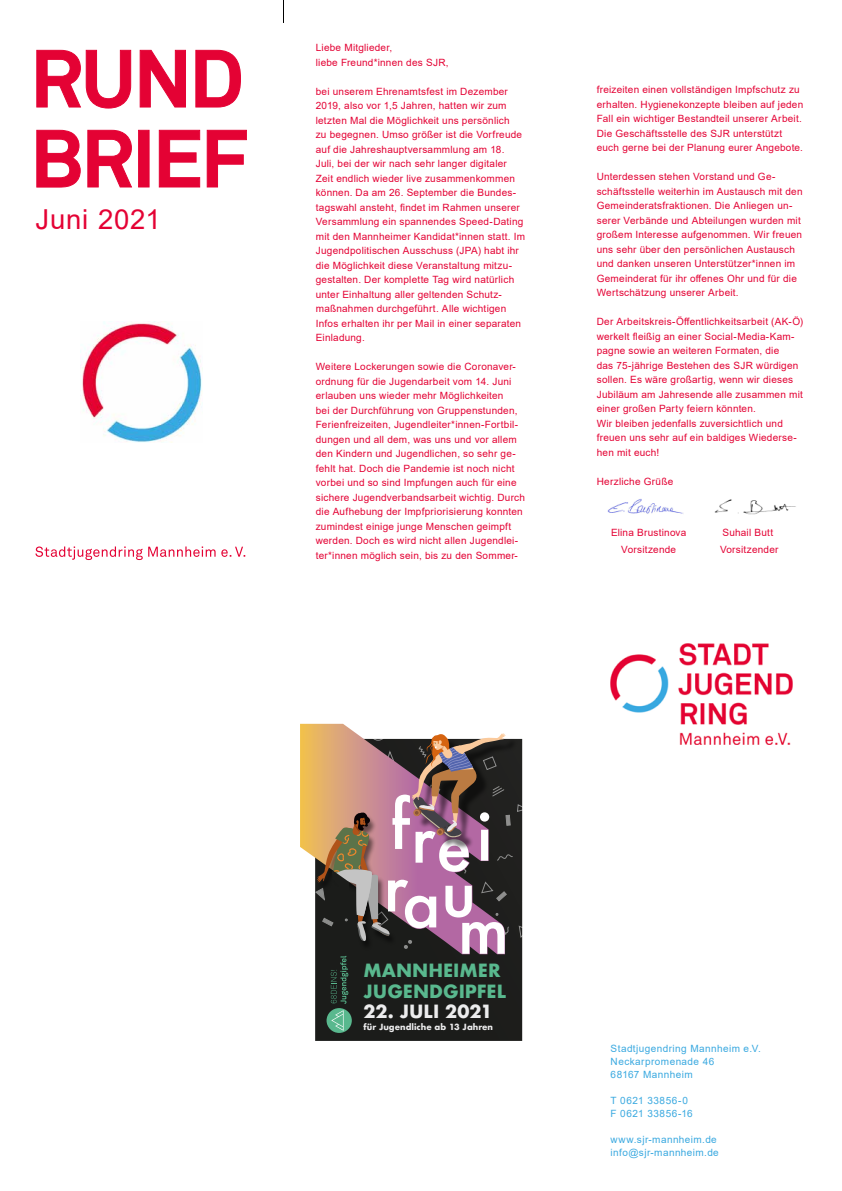
<style>
.page{position:relative;width:842px;height:1191px;background:#fff}
.page>*{position:absolute;margin:0;border:0;box-sizing:border-box;transform-origin:0 0}
.t1{font:27.5px "Arial";letter-spacing:.025em;color:#e40234}
.t2{font:700 17.7px/20.4px "Futura";color:#59b88e}
.t3{font:700 17.7px "Futura";color:#ececed}
.t4{font:10px/14.5px "Arial";letter-spacing:.025em;color:#e40234}
.t5{font:10px/13px "Arial";letter-spacing:.04em;color:#3aa9e0}
.t6{font:700 8.3px "Futura";color:#ececed}
</style>
<div class="page">
<svg style="left:283px;top:0;width:1px;height:23px"></svg>
<img style="left:611px;top:643px;width:182px;height:101px">
<svg style="left:35px;top:546px;width:210px;height:14px"></svg>
<svg style="left:36px;top:129px;width:211px;height:59px"></svg>
<svg style="left:36px;top:49px;width:205px;height:60px"></svg>
<img style="left:82px;top:321px;width:120px;height:121px">
<img style="left:607px;top:499px;width:76px;height:15px">
<img style="left:715px;top:499px;width:81px;height:15px">
<div style="left:315px;top:1003px;width:207px;height:38px;background:#1b1c1a"></div>
<svg style="left:300px;top:724px;width:15px;height:134px"></svg>
<div style="left:327px;top:1008px;width:25px;height:25px;background:#59b88e;border-radius:50%"></div>
<svg style="left:331px;top:1010px;width:13px;height:20px"></svg>
<svg style="left:315px;top:724px;width:208px;height:279px"></svg>
<h1 class="t1" style="left:35px;top:201px;width:127px">Juni 2021</h1>
<p class="t4" style="left:316px;top:40px;width:134px">Liebe Mitglieder,<br>liebe Freund*innen des SJR,</p>
<p class="t4" style="left:316px;top:84px;width:211px">bei unserem Ehrenamtsfest im Dezember 2019, also vor 1,5 Jahren, hatten wir zum letzten Mal die Möglichkeit uns persönlich<br>zu begegnen. Umso größer ist die Vorfreude auf die Jahreshauptversammlung am 18.<br>Juli, bei der wir nach sehr langer digitaler Zeit endlich wieder live zusammenkommen können. Da am 26. September die Bundes&shy;tagswahl ansteht, findet im Rahmen unserer Versammlung ein spannendes Speed-Dating mit den Mannheimer Kandidat*innen statt. Im Jugendpolitischen Ausschuss (JPA) habt ihr die Möglichkeit diese Veranstaltung mitzu&shy;gestalten. Der komplette Tag wird natürlich unter Einhaltung aller geltenden Schutz&shy;maßnahmen durchgeführt. Alle wichtigen Infos erhalten ihr per Mail in einer separaten Einladung.</p>
<p class="t4" style="left:316px;top:359px;width:211px">Weitere Lockerungen sowie die Coronaver&shy;ordnung für die Jugendarbeit vom 14. Juni erlauben uns wieder mehr Möglichkeiten<br>bei der Durchführung von Gruppenstunden, Ferienfreizeiten, Jugendleiter*innen-Fortbil&shy;dungen und all dem, was uns und vor allem den Kindern und Jugendlichen, so sehr ge&shy;fehlt hat. Doch die Pandemie ist noch nicht vorbei und so sind Impfungen auch für eine sichere Jugendverbandsarbeit wichtig. Durch die Aufhebung der Impfpriorisierung konnten zumindest einige junge Menschen geimpft werden. Doch es wird nicht allen Jugendlei&shy;ter*innen möglich sein, bis zu den Sommer-</p>
<p class="t4" style="left:597px;top:82px;width:208px">freizeiten einen vollständigen Impfschutz zu erhalten. Hygienekonzepte bleiben auf jeden Fall ein wichtiger Bestandteil unserer Arbeit.<br>Die Geschäftsstelle des SJR unterstützt euch gerne bei der Planung eurer Angebote.</p>
<p class="t4" style="left:597px;top:169px;width:207px">Unterdessen stehen Vorstand und Ge&shy;schäftsstelle weiterhin im Austausch mit den Gemeinderatsfraktionen. Die Anliegen un&shy;serer Verbände und Abteilungen wurden mit großem Interesse aufgenommen. Wir freuen uns sehr über den persönlichen Austausch und danken unseren Unterstützer*innen im Gemeinderat für ihr offenes Ohr und für die Wertschätzung unserer Arbeit.</p>
<p class="t4" style="left:597px;top:314px;width:208px">Der Arbeitskreis-Öffentlichkeitsarbeit (AK-Ö) werkelt fleißig an einer Social-Media-Kam&shy;pagne sowie an weiteren Formaten, die<br>das 75-jährige Bestehen des SJR würdigen sollen. Es wäre großartig, wenn wir dieses Jubiläum am Jahresende alle zusammen mit einer großen Party feiern könnten.<br>Wir bleiben jedenfalls zuversichtlich und freuen uns sehr auf ein baldiges Wiederse&shy;hen mit euch!</p>
<p class="t4" style="left:597px;top:474px;width:78px">Herzliche Grüße</p>
<p class="t4" style="left:611px;top:525px;width:77px">Elina Brustinova</p>
<p class="t4" style="left:722px;top:525px;width:52px">Suhail Butt</p>
<p class="t4" style="left:621px;top:542px;width:56px">Vorsitzende</p>
<p class="t4" style="left:720px;top:542px;width:60px">Vorsitzender</p>
<h2 class="t2" style="left:364px;top:960px;width:144px">MANNHEIMER<br>JUGENDGIPFEL</h2>
<h2 class="t3" style="left:364px;top:998px;width:130px">22. JULI 2021</h2>
<p class="t6" style="left:364px;top:1020px;width:131px">für Jugendliche ab 13 Jahren</p>
<p class="t5" style="left:611px;top:1041px;width:152px">Stadtjugendring Mannheim e.V.<br>Neckarpromenade 46<br>68167 Mannheim</p>
<p class="t5" style="left:611px;top:1093px;width:84px">T 0621 33856-0<br>F 0621 33856-16</p>
<p class="t5" style="left:611px;top:1132px;width:110px">www.sjr-mannheim.de info@sjr-mannheim.de</p>
</div>
